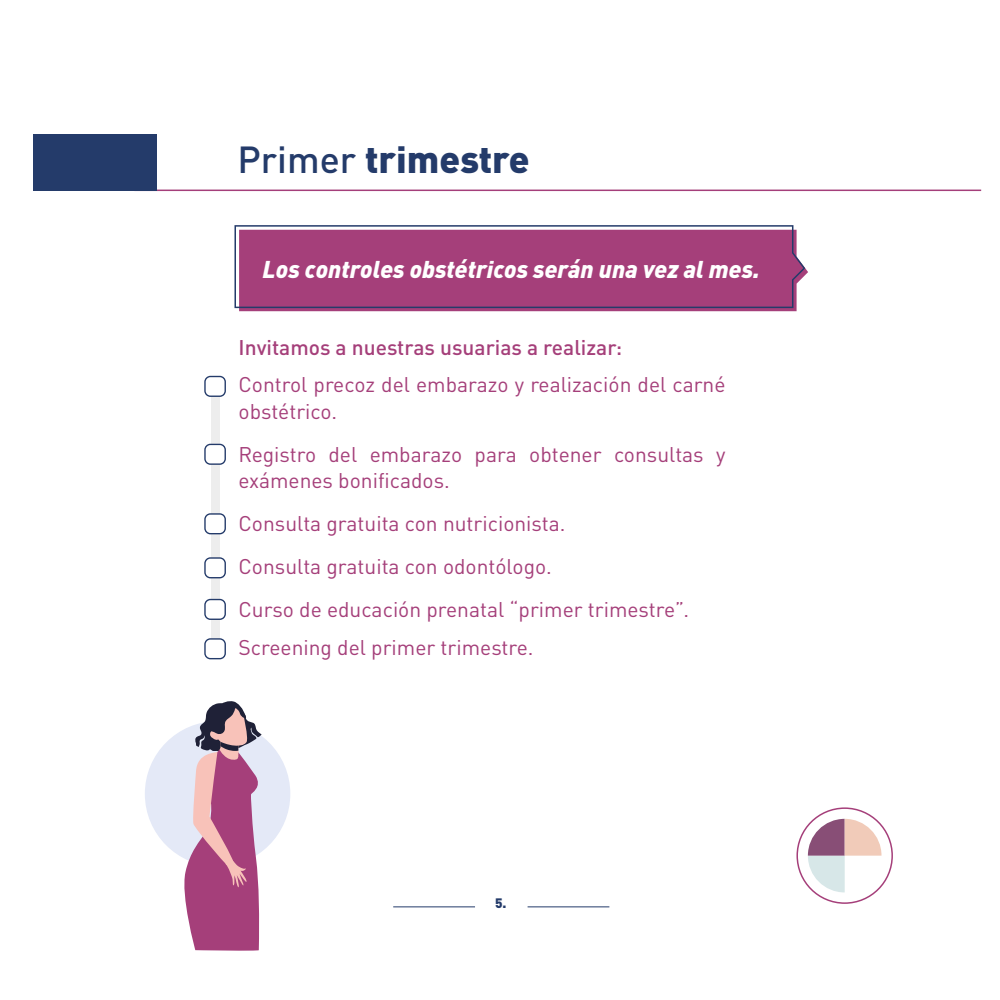
<style>
.page{position:relative;width:1000px;height:1000px;background:#fff}
.page>*{position:absolute;margin:0;border:0;box-sizing:border-box;transform-origin:0 0}
.t1{font:900 37.2px "DIN Pro";color:#243b6a}
.t2{font:italic 900 24px "DIN Pro";color:#fff}
.t3{font:21px/26.1px "DIN Pro";color:#a53f7a}
.t4{font:500 21px "DIN Pro";color:#a53f7a}
.t5{font:900 13.5px "DIN Pro";color:#243b6a}
.s1{font-weight:500}
</style>
<div class="page">
<div style="left:210px;top:379px;width:9px;height:276px;background:#ededed"></div>
<svg style="left:204px;top:376px;width:22px;height:21px"></svg>
<svg style="left:204px;top:443px;width:22px;height:21px"></svg>
<svg style="left:204px;top:513px;width:22px;height:21px"></svg>
<svg style="left:204px;top:557px;width:22px;height:21px"></svg>
<svg style="left:204px;top:598px;width:22px;height:21px"></svg>
<svg style="left:204px;top:638px;width:22px;height:21px"></svg>
<svg style="left:239px;top:268px;width:568px;height:43px;background:#a54980"></svg>
<svg style="left:234px;top:225px;width:571px;height:83px;background:#a44980"></svg>
<div style="left:145px;top:721px;width:145px;height:145px;background:#e4e9f7;border-radius:50%"></div>
<svg style="left:180px;top:701px;width:83px;height:250px"></svg>
<hr style="left:134px;top:189px;width:846px;height:2px;background:#a53f7a">
<div style="left:33px;top:134px;width:123px;height:57px;background:#243b6a"></div>
<div style="left:796px;top:807px;width:96px;height:96px;border:2px solid #a53f7a;border-radius:50%"></div>
<svg style="left:807px;top:818px;width:74px;height:74px"></svg>
<hr style="left:393px;top:906px;width:82px;height:1px;background:#243b6a">
<hr style="left:527px;top:906px;width:82px;height:1px;background:#243b6a">
<h1 class="t1" style="left:237px;top:127px;width:293px"><span class="s1">Primer</span> trimestre</h1>
<p class="t2" style="left:262px;top:248px;width:498px">Los controles obstétricos serán una vez al mes.</p>
<p class="t4" style="left:238px;top:330px;width:385px">Invitamos a nuestras usuarias a realizar:</p>
<p class="t3" style="left:238px;top:369px;width:488px">Control precoz del embarazo y realización del carné obstétrico.</p>
<p class="t3" style="left:238px;top:439px;width:488px">Registro del embarazo para obtener consultas y exámenes bonificados.</p>
<p class="t3" style="left:238px;top:499px;width:452px;line-height:43px">Consulta gratuita con nutricionista.<br>Consulta gratuita con odontólogo.<br>Curso de educación prenatal “primer trimestre”.</p>
<p class="t3" style="left:238px;top:632px;width:296px">Screening del primer trimestre.</p>
<p class="t5" style="left:495px;top:891px;width:13px">5.</p>
</div>
